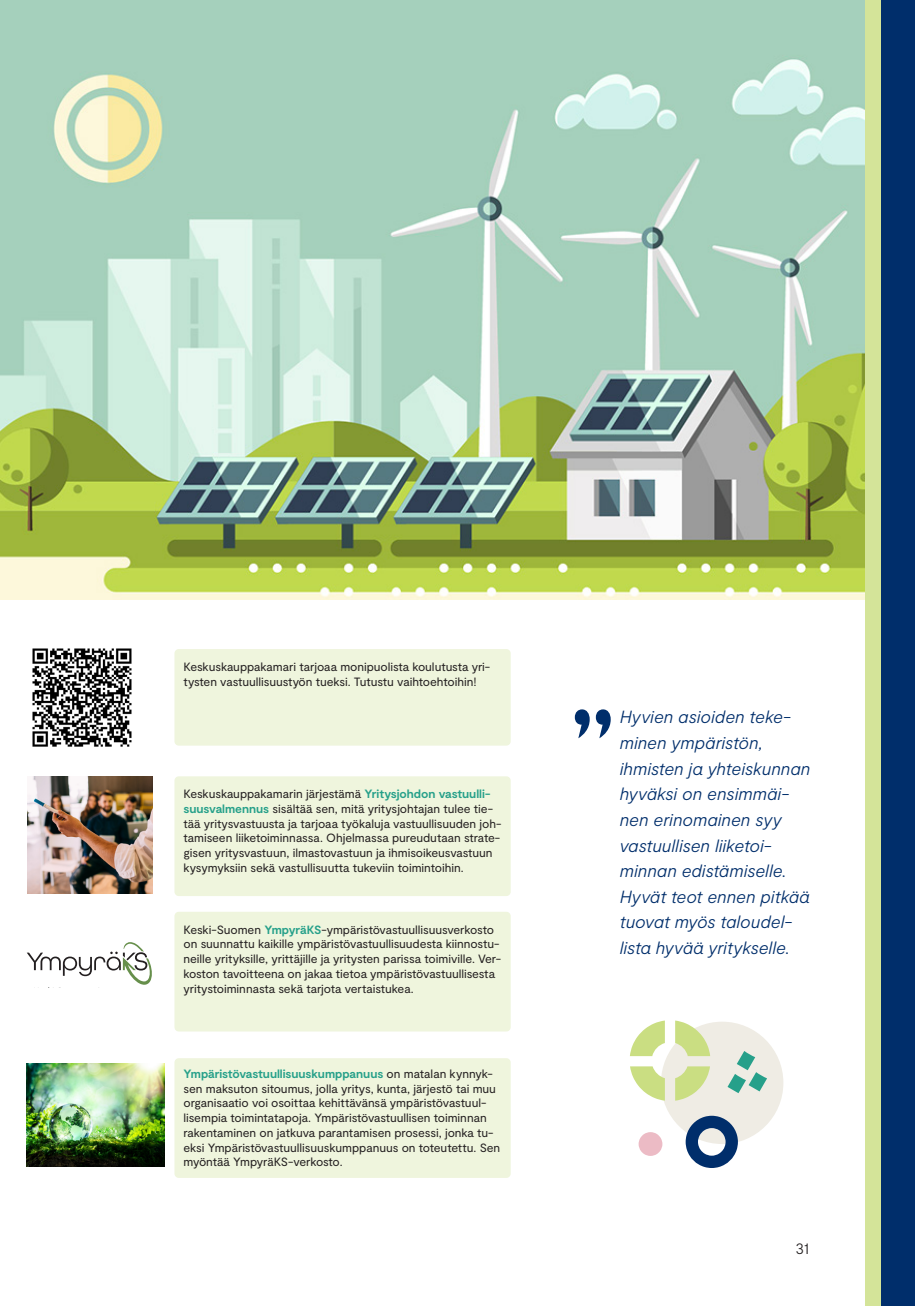
<style>
.page{position:relative;width:915px;height:1306px;background:#fff}
.page>*{position:absolute;margin:0;border:0;box-sizing:border-box;transform-origin:0 0}
.Nosto_KasvuOpen{font:italic 300 17.55px/25.7px "Moderat";letter-spacing:-.01em;color:#002e6b}
.t1{font:300 15px "Moderat";color:#231f20}
.sitaatti{font:12px/14.7px "Moderat";letter-spacing:-.005em;color:#231f20}
.s1{font-weight:700;color:#26a08a}
</style>
<div class="page">
<div style="left:864px;top:0;width:17px;height:1305px;background:#d4e499"></div>
<div style="left:881px;top:0;width:33px;height:1305px;background:#002e6b"></div>
<svg style="left:27px;top:942px;width:125px;height:42px"></svg>
<div style="left:174px;top:649px;width:336px;height:96px;background:#eff5dd;border-radius:4px"></div>
<img style="left:32px;top:648px;width:100px;height:99px">
<div style="left:174px;top:776px;width:336px;height:120px;background:#eff5dd;border-radius:4px"></div>
<img style="left:28px;top:776px;width:124px;height:117px">
<div style="left:174px;top:911px;width:336px;height:120px;background:#eff5dd;border-radius:4px"></div>
<div style="left:174px;top:1058px;width:336px;height:119px;background:#eff5dd;border-radius:4px"></div>
<img style="left:27px;top:1063px;width:138px;height:103px">
<img style="left:0;top:0;width:864px;height:600px">
<svg style="left:574px;top:709px;width:36px;height:29px"></svg>
<div style="left:660px;top:1021px;width:123px;height:122px;background:#efece4;border-radius:50%"></div>
<svg style="left:727px;top:1051px;width:39px;height:42px"></svg>
<svg style="left:685px;top:1115px;width:52px;height:52px"></svg>
<svg style="left:638px;top:1132px;width:24px;height:23px"></svg>
<svg style="left:630px;top:1020px;width:34px;height:36px"></svg>
<svg style="left:630px;top:1066px;width:34px;height:34px"></svg>
<svg style="left:675px;top:1066px;width:34px;height:34px"></svg>
<svg style="left:675px;top:1020px;width:35px;height:36px"></svg>
<p class="sitaatti" style="left:183px;top:659px;width:308px">Keskuskauppakamari tarjoaa monipuolista koulutusta yri&shy;tysten vastuullisuustyön tueksi. Tutustu vaihtoehtoihin!</p>
<p class="sitaatti" style="left:183px;top:787px;width:319px">Keskuskauppakamarin järjestämä <span class="s1">Yritysjohdon vastuulli&shy;suusvalmennus</span> sisältää sen, mitä yritysjohtajan tulee tie&shy;tää yritysvastuusta ja tarjoaa työkaluja vastuullisuuden joh&shy;tamiseen liiketoiminnassa. Ohjelmassa pureudutaan strate&shy;gisen yritysvastuun, ilmastovastuun ja ihmisoikeusvastuun kysymyksiin sekä vastullisuutta tukeviin toimintoihin.</p>
<p class="sitaatti" style="left:183px;top:922px;width:319px">Keski-Suomen <span class="s1">YmpyräKS</span>-ympäristövastuullisuusverkosto on suunnattu kaikille ympäristövastuullisuudesta kiinnostu&shy;neille yrityksille, yrittäjille ja yritysten parissa toimiville. Ver&shy;koston tavoitteena on jakaa tietoa ympäristövastuullisesta yritystoiminnasta sekä tarjota vertaistukea.</p>
<p class="sitaatti" style="left:183px;top:1066px;width:318px"><span class="s1">Ympäristövastuullisuuskumppanuus</span> on matalan kynnyk&shy;sen maksuton sitoumus, jolla yritys, kunta, järjestö tai muu organisaatio voi osoittaa kehittävänsä ympäristövastuul&shy;lisempia toimintatapoja. Ympäristövastuullisen toiminnan rakentaminen on jatkuva parantamisen prosessi, jonka tu&shy;eksi Ympäristövastuullisuuskumppanuus on toteutettu. Sen myöntää YmpyräKS-verkosto.</p>
<p class="Nosto_KasvuOpen" style="left:619px;top:705px;width:192px">Hyvien asioiden teke&shy;minen ympäristön, ihmisten ja yhteiskunnan hyväksi on ensimmäi&shy;nen erinomainen syy vastuullisen liiketoi&shy;minnan edistämiselle.<br>Hyvät teot ennen pitkää tuovat myös taloudel&shy;lista hyvää yritykselle.</p>
<p class="t1" style="left:795px;top:1240px;width:15px">31</p>
</div>
